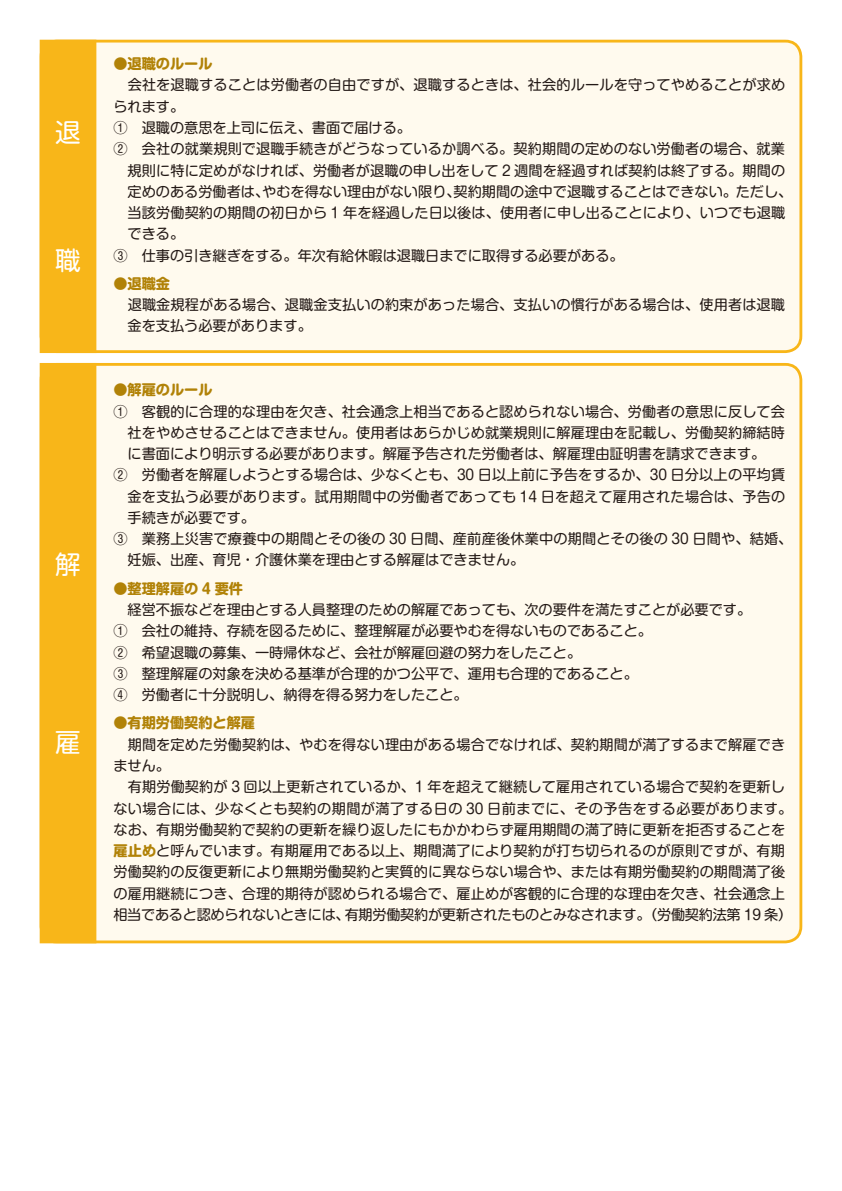
<style>
.page{position:relative;width:842px;height:1191px;background:#fff}
.page>*{position:absolute;margin:0;border:0;box-sizing:border-box;transform-origin:0 0}
.t1{font:25.6px "Shin M Go Pr 6";color:#fff}
.t2{font:14.2px/21.2px "Shin M Go Pr 6";letter-spacing:.01em;color:#231916}
.t3{font:14.2px "Shin M Go Pr 6";letter-spacing:-.02em;color:#231916}
.t4{font:14.2px "Shin M Go Pr 6";letter-spacing:.03em;color:#231916}
.t5{font:700 14.2px "Shin M Go Pr 6";color:#b18207}
.s1{font-weight:700;color:#b18207}
</style>
<div class="page">
<div style="left:41px;top:41px;width:760px;height:310px;background:#fffaee;border-radius:16px"></div>
<div style="left:40px;top:40px;width:762px;height:313px;border:3px solid #f8b619;border-radius:16px"></div>
<div style="left:41px;top:41px;width:54px;height:310px;background:#f8b619"></div>
<div style="left:40px;top:40px;width:56px;height:313px;border:3px solid #f8b619"></div>
<div style="left:41px;top:364px;width:760px;height:578px;background:#fffaee;border-radius:16px"></div>
<div style="left:41px;top:364px;width:54px;height:578px;background:#f8b619"></div>
<div style="left:40px;top:363px;width:56px;height:580px;border:3px solid #f8b619"></div>
<h1 class="t1" style="left:55px;top:112px;width:26px">退</h1>
<h1 class="t1" style="left:55px;top:239px;width:27px">職</h1>
<h1 class="t1" style="left:55px;top:543px;width:26px">解</h1>
<h1 class="t1" style="left:55px;top:722px;width:26px">雇</h1>
<p class="t5" style="left:113px;top:52px;width:101px">●退職のルール</p>
<p class="t2" style="left:113px;top:74px;width:673px">　会社を退職することは労働者の自由ですが、退職するときは、社会的ルールを守ってやめることが求め</p>
<p class="t2" style="left:113px;top:95px;width:72px">られます。</p>
<p class="t2" style="left:113px;top:116px;width:299px">①　退職の意思を上司に伝え、書面で届ける。</p>
<p class="t2" style="left:113px;top:138px;width:673px">②　会社の就業規則で退職手続きがどうなっているか調べる。契約期間の定めのない労働者の場合、就業</p>
<p class="t2" style="left:128px;top:159px;width:659px">規則に特に定めがなければ、労働者が退職の申し出をして 2 週間を経過すれば契約は終了する。期間の</p>
<p class="t2" style="left:454px;top:180px;width:340px">契約期間の途中で退職することはできない。ただし、</p>
<p class="t2" style="left:262px;top:180px;width:200px">やむを得ない理由がない限り、</p>
<p class="t2" style="left:128px;top:180px;width:143px">定めのある労働者は、</p>
<p class="t2" style="left:128px;top:201px;width:659px">当該労働契約の期間の初日から 1 年を経過した日以後は、使用者に申し出ることにより、いつでも退職</p>
<p class="t2" style="left:128px;top:223px;width:58px">できる。</p>
<p class="t2" style="left:113px;top:244px;width:512px">③　仕事の引き継ぎをする。年次有給休暇は退職日までに取得する必要がある。</p>
<p class="t5" style="left:113px;top:271px;width:58px">●退職金</p>
<p class="t2" style="left:128px;top:293px;width:659px;text-indent:-14px">　退職金規程がある場合、退職金支払いの約束があった場合、支払いの慣行がある場合は、使用者は退職金を支払う必要があります。</p>
<p class="t5" style="left:113px;top:378px;width:101px">●解雇のルール</p>
<p class="t2" style="left:113px;top:400px;width:673px">①　客観的に合理的な理由を欠き、社会通念上相当であると認められない場合、労働者の意思に反して会</p>
<p class="t2" style="left:128px;top:421px;width:659px">社をやめさせることはできません。使用者はあらかじめ就業規則に解雇理由を記載し、労働契約締結時</p>
<p class="t2" style="left:128px;top:442px;width:639px">に書面により明示する必要があります。解雇予告された労働者は、解雇理由証明書を請求できます。</p>
<p class="t2" style="left:113px;top:464px;width:673px">②　労働者を解雇しようとする場合は、少なくとも、30 日以上前に予告をするか、30 日分以上の平均賃</p>
<p class="t2" style="left:128px;top:485px;width:659px">金を支払う必要があります。試用期間中の労働者であっても 14 日を超えて雇用された場合は、予告の</p>
<p class="t2" style="left:128px;top:506px;width:129px">手続きが必要です。</p>
<p class="t2" style="left:113px;top:527px;width:680px">③　業務上災害で療養中の期間とその後の 30 日間、産前産後休業中の期間とその後の 30 日間や、結婚、</p>
<p class="t2" style="left:128px;top:549px;width:398px">妊娠、出産、育児・介護休業を理由とする解雇はできません。</p>
<p class="t5" style="left:113px;top:576px;width:131px">●整理解雇の 4 要件</p>
<p class="t2" style="left:113px;top:598px;width:639px">　経営不振などを理由とする人員整理のための解雇であっても、次の要件を満たすことが必要です。①　会社の維持、存続を図るために、整理解雇が必要やむを得ないものであること。<br>②　希望退職の募集、一時帰休など、会社が解雇回避の努力をしたこと。<br>③　整理解雇の対象を決める基準が合理的かつ公平で、運用も合理的であること。<br>④　労働者に十分説明し、納得を得る努力をしたこと。</p>
<p class="t5" style="left:113px;top:711px;width:143px">●有期労働契約と解雇</p>
<p class="t2" style="left:113px;top:733px;width:673px">　期間を定めた労働契約は、やむを得ない理由がある場合でなければ、契約期間が満了するまで解雇でき</p>
<p class="t2" style="left:113px;top:754px;width:58px">ません。</p>
<p class="t2" style="left:113px;top:775px;width:673px">　有期労働契約が 3 回以上更新されているか、1 年を超えて継続して雇用されている場合で契約を更新し</p>
<p class="t4" style="left:113px;top:796px;width:680px">ない場合には、少なくとも契約の期間が満了する日の 30 日前までに、その予告をする必要があります。</p>
<p class="t2" style="left:113px;top:818px;width:673px">なお、有期労働契約で契約の更新を繰り返したにもかかわらず雇用期間の満了時に更新を拒否することを</p>
<p class="t2" style="left:113px;top:839px;width:673px"><span class="s1">雇止め</span>と呼んでいます。有期雇用である以上、期間満了により契約が打ち切られるのが原則ですが、有期</p>
<p class="t2" style="left:113px;top:860px;width:673px">労働契約の反復更新により無期労働契約と実質的に異ならない場合や、または有期労働契約の期間満了後</p>
<p class="t2" style="left:113px;top:882px;width:673px">の雇用継続につき、合理的期待が認められる場合で、雇止めが客観的に合理的な理由を欠き、社会通念上</p>
<p class="t3" style="left:345px;top:903px;width:449px">有期労働契約が更新されたものとみなされます。（労働契約法第 19 条(</p>
<p class="t3" style="left:113px;top:903px;width:238px">相当であると認められないときには、</p>
</div>
